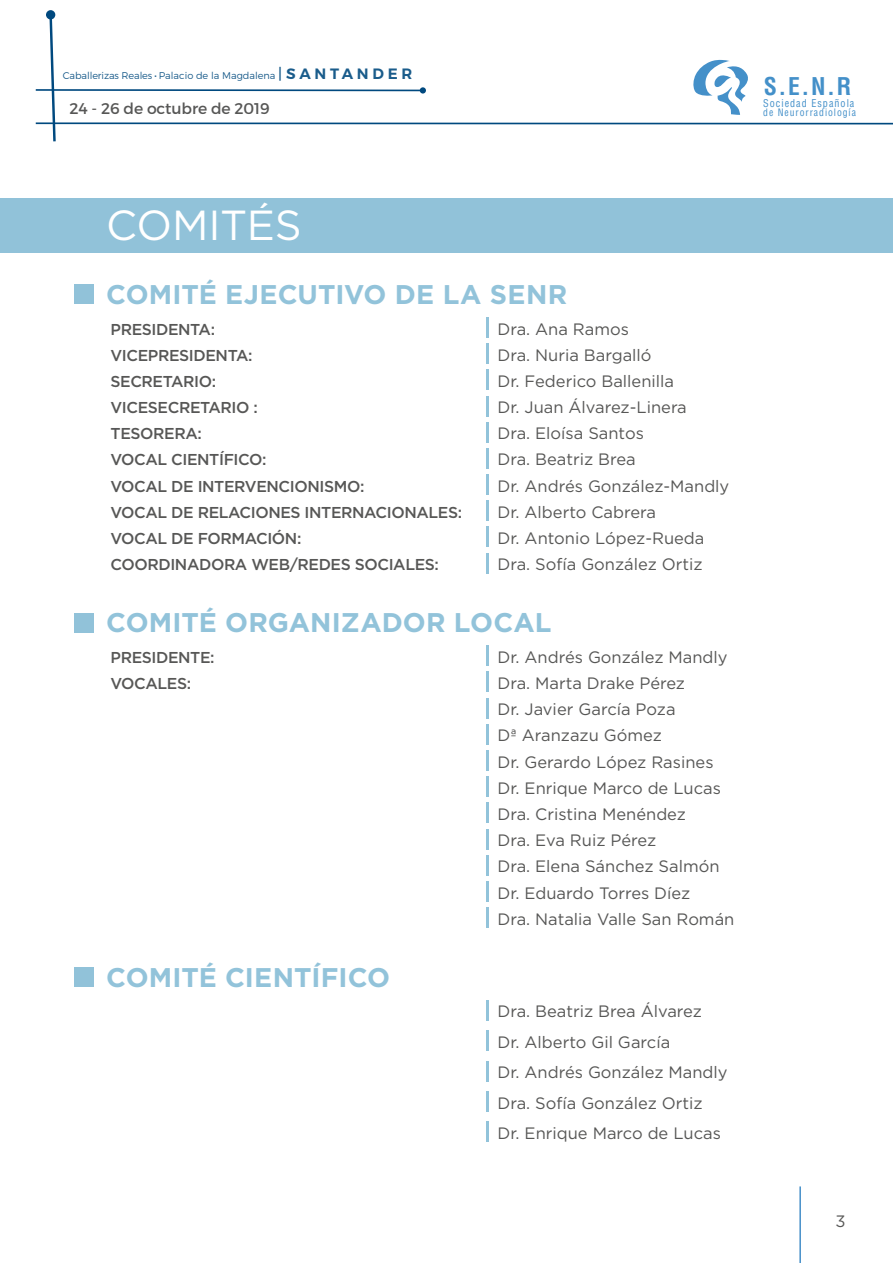
<style>
.page{position:relative;width:893px;height:1263px;background:#fff}
.page>*{position:absolute;margin:0;border:0;box-sizing:border-box;transform-origin:0 0}
.t1{font:42px "Gotham";letter-spacing:-.005em;color:#fff}
.t2{font:700 27px "Gotham";letter-spacing:.005em;color:#92c3da}
.t3{font:700 condensed 23.85px "Helvetica LT Std";color:#4490c9}
.t4{font:16.5px/26.2px "Gotham";color:#575756}
.t5{font:500 15.75px "Gotham";letter-spacing:-.025em;color:#575756}
.t6{font:15.6px "Montserrat";letter-spacing:-.01em;color:#575756}
.t7{font:condensed 10.5px "Helvetica LT Std";letter-spacing:.1em;color:#4490c9;scale:.96 1}
.t8{font:condensed 10.05px "Helvetica LT Std";letter-spacing:.1em;color:#4490c9;scale:.96 1}
.t9{font:300 9.75px "Montserrat";letter-spacing:-.01em;color:#1a5c8b}
.s1{font-weight:700}
.s2{font-weight:400;font-size:15px}
.s3{font-weight:600;font-size:15px}
</style>
<div class="page">
<hr style="left:799px;top:1186px;width:2px;height:77px;background:#458fc9">
<hr style="left:36px;top:122px;width:857px;height:2px;background:#00497f">
<svg style="left:693px;top:60px;width:55px;height:55px"></svg>
<svg style="left:35px;top:12px;width:390px;height:130px"></svg>
<div style="left:46px;top:10px;width:9px;height:10px;background:#00497f;border-radius:50%"></div>
<div style="left:0;top:198px;width:893px;height:54px;background:#91c2d9"></div>
<div style="left:74px;top:285px;width:20px;height:19px;background:#91c2d9"></div>
<hr style="left:487px;top:317px;width:2px;height:21px;background:#92c3da">
<hr style="left:487px;top:343px;width:2px;height:21px;background:#92c3da">
<hr style="left:487px;top:369px;width:2px;height:21px;background:#92c3da">
<hr style="left:487px;top:396px;width:2px;height:20px;background:#92c3da">
<hr style="left:487px;top:422px;width:2px;height:21px;background:#92c3da">
<hr style="left:487px;top:448px;width:2px;height:21px;background:#92c3da">
<hr style="left:487px;top:474px;width:2px;height:21px;background:#92c3da">
<hr style="left:487px;top:500px;width:2px;height:21px;background:#92c3da">
<hr style="left:487px;top:527px;width:2px;height:20px;background:#92c3da">
<hr style="left:487px;top:553px;width:2px;height:20px;background:#92c3da">
<div style="left:74px;top:613px;width:20px;height:19px;background:#91c2d9"></div>
<hr style="left:487px;top:645px;width:2px;height:21px;background:#92c3da">
<hr style="left:487px;top:671px;width:2px;height:21px;background:#92c3da">
<hr style="left:487px;top:698px;width:2px;height:20px;background:#92c3da">
<hr style="left:487px;top:724px;width:2px;height:21px;background:#92c3da">
<hr style="left:487px;top:750px;width:2px;height:21px;background:#92c3da">
<hr style="left:487px;top:776px;width:2px;height:21px;background:#92c3da">
<hr style="left:487px;top:802px;width:2px;height:21px;background:#92c3da">
<hr style="left:487px;top:829px;width:2px;height:20px;background:#92c3da">
<hr style="left:487px;top:855px;width:2px;height:20px;background:#92c3da">
<hr style="left:487px;top:881px;width:2px;height:21px;background:#92c3da">
<hr style="left:487px;top:907px;width:2px;height:21px;background:#92c3da">
<div style="left:74px;top:967px;width:20px;height:20px;background:#91c2d9"></div>
<hr style="left:487px;top:1000px;width:2px;height:20px;background:#92c3da">
<hr style="left:487px;top:1030px;width:2px;height:21px;background:#92c3da">
<hr style="left:487px;top:1061px;width:2px;height:20px;background:#92c3da">
<hr style="left:487px;top:1091px;width:2px;height:21px;background:#92c3da">
<hr style="left:487px;top:1121px;width:2px;height:21px;background:#92c3da">
<p class="t9" style="left:63px;top:69px;width:351px">Caballerizas Reales <span class="s1">·</span> Palacio de la Magdalena <span class="s2">|</span> <span class="s3">S A N T A N D E R</span></p>
<p class="t6" style="left:69px;top:99px;width:202px">24 - 26 de octubre de 2019</p>
<h3 class="t3" style="left:764px;top:71px;width:89px">S.E.N.R</h3>
<p class="t7" style="left:763px;top:96px;width:97px">Sociedad Española</p>
<p class="t8" style="left:763px;top:106px;width:98px">de Neurorradiología</p>
<h1 class="t1" style="left:106px;top:198px;width:197px">COMITÉS</h1>
<h2 class="t2" style="left:106px;top:277px;width:462px">COMITÉ EJECUTIVO DE LA SENR</h2>
<p class="t5" style="left:111px;top:319px;width:106px">PRESIDENTA:</p>
<p class="t4" style="left:497px;top:315px;width:133px">Dra. Ana Ramos</p>
<p class="t5" style="left:111px;top:345px;width:143px">VICEPRESIDENTA:</p>
<p class="t4" style="left:497px;top:341px;width:156px">Dra. Nuria Bargalló</p>
<p class="t5" style="left:111px;top:371px;width:107px">SECRETARIO:</p>
<p class="t4" style="left:497px;top:368px;width:178px">Dr. Federico Ballenilla</p>
<p class="t5" style="left:111px;top:397px;width:149px">VICESECRETARIO :</p>
<p class="t4" style="left:497px;top:394px;width:191px">Dr. Juan Álvarez-Linera</p>
<p class="t5" style="left:111px;top:423px;width:93px">TESORERA:</p>
<p class="t4" style="left:497px;top:420px;width:148px">Dra. Eloísa Santos</p>
<p class="t5" style="left:111px;top:450px;width:157px">VOCAL CIENTÍFICO:</p>
<p class="t4" style="left:497px;top:446px;width:140px">Dra. Beatriz Brea</p>
<p class="t5" style="left:111px;top:476px;width:255px">VOCAL DE INTERVENCIONISMO:</p>
<p class="t4" style="left:497px;top:472px;width:233px">Dr. Andrés González-Mandly</p>
<p class="t5" style="left:111px;top:502px;width:353px">VOCAL DE RELACIONES INTERNACIONALES:</p>
<p class="t4" style="left:497px;top:498px;width:160px">Dr. Alberto Cabrera</p>
<p class="t5" style="left:111px;top:528px;width:192px">VOCAL DE FORMACIÓN:</p>
<p class="t4" style="left:497px;top:525px;width:208px">Dr. Antonio López-Rueda</p>
<p class="t5" style="left:111px;top:554px;width:330px">COORDINADORA WEB/REDES SOCIALES:</p>
<p class="t4" style="left:497px;top:551px;width:207px">Dra. Sofía González Ortiz</p>
<h2 class="t2" style="left:106px;top:605px;width:447px">COMITÉ ORGANIZADOR LOCAL</h2>
<p class="t5" style="left:111px;top:647px;width:106px">PRESIDENTE:</p>
<p class="t4" style="left:497px;top:643px;width:232px">Dr. Andrés González Mandly</p>
<p class="t5" style="left:111px;top:673px;width:82px">VOCALES:</p>
<p class="t4" style="left:497px;top:670px;width:238px">Dra. Marta Drake Pérez<br>Dr. Javier García Poza<br>Dª Aranzazu Gómez<br>Dr. Gerardo López Rasines<br>Dr. Enrique Marco de Lucas<br>Dra. Cristina Menéndez<br>Dra. Eva Ruiz Pérez<br>Dra. Elena Sánchez Salmón<br>Dr. Eduardo Torres Díez<br>Dra. Natalia Valle San Román</p>
<h2 class="t2" style="left:106px;top:959px;width:285px">COMITÉ CIENTÍFICO</h2>
<p class="t4" style="left:497px;top:996px;width:232px;line-height:30.5px">Dra. Beatriz Brea Álvarez<br>Dr. Alberto Gil García<br>Dr. Andrés González Mandly<br>Dra. Sofía González Ortiz<br>Dr. Enrique Marco de Lucas</p>
<p class="t4" style="left:836px;top:1208px;width:12px">3</p>
</div>
